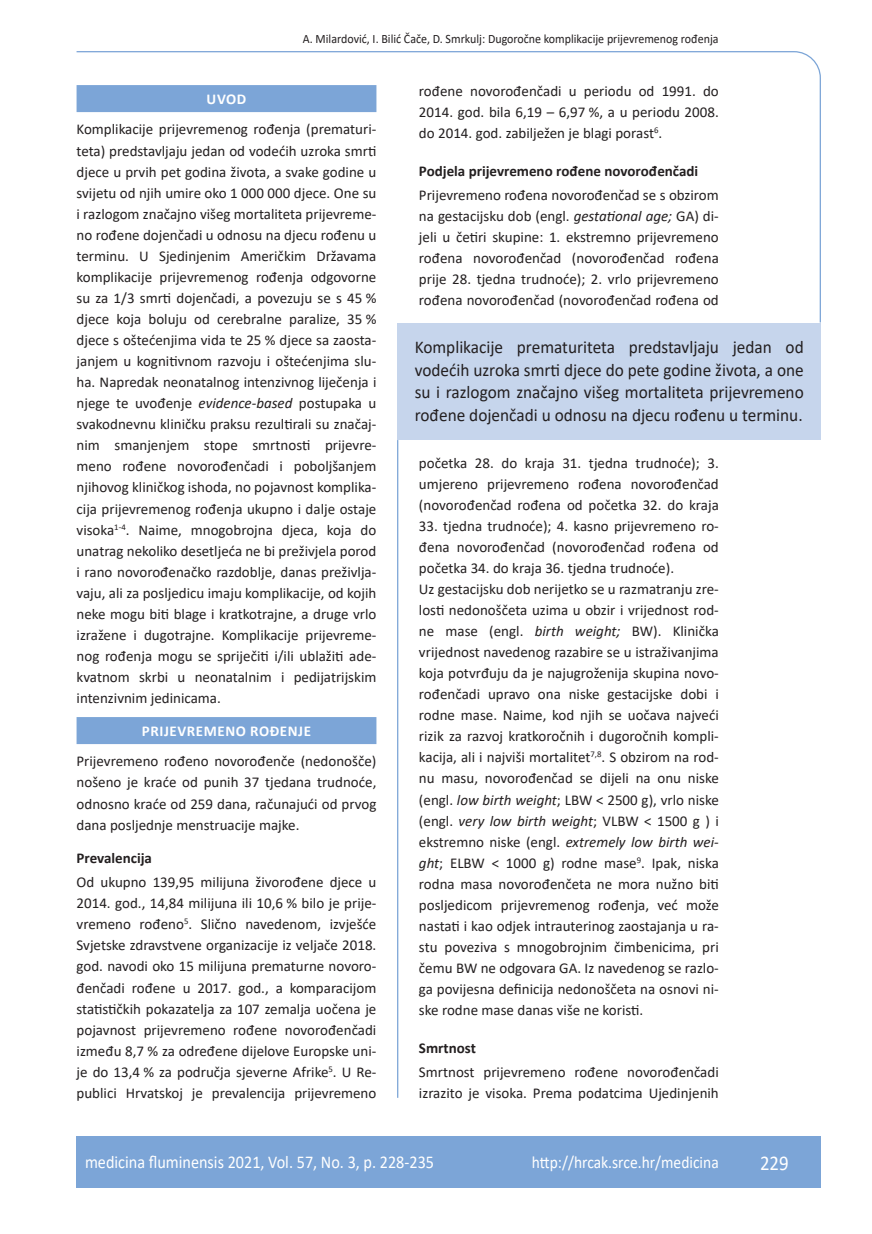
<style>
.page{position:relative;width:872px;height:1234px;background:#fff}
.page>*{position:absolute;margin:0;border:0;box-sizing:border-box;transform-origin:0 0}
.t1{font:21px "Calibri";color:#fff;scale:.9 1}
.anterfile{font:18px/22.5px "Calibri";color:#231f20;text-align:justify;scale:.96 1}
.t2{font:18px "Calibri";color:#fff;scale:.9 1}
.t3{font:17.25px "Calibri";color:#fff;scale:.9 1}
.osnovni_tekst{font:15px/21px "Calibri";color:#231f20;text-align:justify}
.podnaslov{font:700 15px "Calibri";color:#231f20}
.naslov_ruler{font:700 15px "Calibri";letter-spacing:.04em;color:#fff}
.glava{font:12.75px "Calibri";color:#231f20;scale:.94 1}
.s1{font-style:italic}
</style>
<div class="page">
<svg style="left:76px;top:51px;width:745px;height:273px"></svg>
<hr style="left:397px;top:440px;width:1px;height:657px;background:#7ca5d7">
<div style="left:77px;top:1135px;width:744px;height:51px;background:#7ca5d7"></div>
<div style="left:77px;top:85px;width:299px;height:27px;background:#7ca5d7"></div>
<div style="left:77px;top:717px;width:299px;height:27px;background:#7ca5d7"></div>
<div style="left:398px;top:322px;width:423px;height:117px;background:#c6d5ec"></div>
<p class="glava" style="left:303px;top:29px;width:444px">A. Milardović, I. Bilić Čače, D. Smrkulj: Dugoročne komplikacije prijevremenog rođenja</p>
<p class="naslov_ruler" style="left:207px;top:88px;width:41px">UVOD</p>
<p class="osnovni_tekst" style="left:77px;top:118px;width:301px">Komplikacije prijevremenog rođenja (prematuri&shy;teta) predstavljaju jedan od vodećih uzroka smrti djece u prvih pet godina života, a svake godine u svijetu od njih umire oko 1 000 000 djece. One su i razlogom značajno višeg mortaliteta prijevreme&shy;no rođene dojenčadi u odnosu na djecu rođenu u terminu. U Sjedinjenim Američkim Državama komplikacije prijevremenog rođenja odgovorne su za 1/3 smrti dojenčadi, a povezuju se s 45 % djece koja boluju od cerebralne paralize, 35 % djece s oštećenjima vida te 25 % djece sa zaosta&shy;janjem u kognitivnom razvoju i oštećenjima slu&shy;ha. Napredak neonatalnog intenzivnog liječenja i njege te uvođenje <span class="s1">evidence-based</span> postupaka u svakodnevnu kliničku praksu rezultirali su značaj&shy;nim smanjenjem stope smrtnosti prijevre&shy;meno rođene novorođenčadi i poboljšanjem njihovog kliničkog ishoda, no pojavnost komplika&shy;cija prijevremenog rođenja ukupno i dalje ostaje visoka<sup>1-4</sup>. Naime, mnogobrojna djeca, koja do unatrag nekoliko desetljeća ne bi preživjela porod i rano novorođenačko razdoblje, danas preživlja&shy;vaju, ali za posljedicu imaju komplikacije, od kojih neke mogu biti blage i kratkotrajne, a druge vrlo izražene i dugotrajne. Komplikacije prijevreme&shy;nog rođenja mogu se spriječiti i/ili ublažiti ade&shy;kvatnom skrbi u neonatalnim i pedijatrijskim intenzivnim jedinicama.</p>
<p class="naslov_ruler" style="left:142px;top:720px;width:171px">PRIJEVREMENO ROĐENJE</p>
<p class="osnovni_tekst" style="left:77px;top:750px;width:301px">Prijevremeno rođeno novorođenče (nedonošče) nošeno je kraće od punih 37 tjedana trudnoće, odnosno kraće od 259 dana, računajući od prvog dana posljednje menstruacije majke.</p>
<p class="podnaslov" style="left:77px;top:847px;width:77px">Prevalencija</p>
<p class="osnovni_tekst" style="left:77px;top:871px;width:301px">Od ukupno 139,95 milijuna živorođene djece u 2014. god., 14,84 milijuna ili 10,6 % bilo je prije&shy;vremeno rođeno<sup>5</sup>. Slično navedenom, izvješće Svjetske zdravstvene organizacije iz veljače 2018. god. navodi oko 15 milijuna prematurne novoro&shy;đenčadi rođene u 2017. god., a komparacijom statističkih pokazatelja za 107 zemalja uočena je pojavnost prijevremeno rođene novorođenčadi između 8,7 % za određene dijelove Europske uni&shy;je do 13,4 % za područja sjeverne Afrike<sup>5</sup>. U Re&shy;publici Hrvatskoj je prevalencija prijevremeno</p>
<p class="osnovni_tekst" style="left:419px;top:80px;width:301px">rođene novorođenčadi u periodu od 1991. do 2014. god. bila 6,19 – 6,97 %, a u periodu 2008. do 2014. god. zabilježen je blagi porast<sup>6</sup>.</p>
<p class="podnaslov" style="left:419px;top:161px;width:281px">Podjela prijevremeno rođene novorođenčadi</p>
<p class="osnovni_tekst" style="left:419px;top:184px;width:301px">Prijevremeno rođena novorođenčad se s obzirom na gestacijsku dob (engl. <span class="s1">gestational age;</span> GA) di&shy;jeli u četiri skupine: 1. ekstremno prijevremeno rođena novorođenčad (novorođenčad rođena prije 28. tjedna trudnoće); 2. vrlo prijevremeno rođena novorođenčad (novorođenčad rođena od</p>
<p class="anterfile" style="left:415px;top:335px;width:407px">Komplikacije prematuriteta predstavljaju jedan od vodećih uzroka smrti djece do pete godine života, a one su i razlogom značajno višeg mortaliteta prijevremeno rođene dojenčadi u odnosu na djecu rođenu u terminu.</p>
<p class="osnovni_tekst" style="left:419px;top:452px;width:301px">početka 28. do kraja 31. tjedna trudnoće); 3. umjereno prijevremeno rođena novorođenčad (novorođenčad rođena od početka 32. do kraja</p>
<p class="osnovni_tekst" style="left:419px;top:515px;width:301px">33. tjedna trudnoće); 4. kasno prijevremeno ro&shy;đena novorođenčad (novorođenčad rođena od početka 34. do kraja 36. tjedna trudnoće).</p>
<p class="osnovni_tekst" style="left:419px;top:578px;width:301px">Uz gestacijsku dob nerijetko se u razmatranju zre&shy;losti nedonoščeta uzima u obzir i vrijednost rod&shy;ne mase (engl. <span class="s1">birth weight;</span> BW). Klinička vrijednost navedenog razabire se u istraživanjima koja potvrđuju da je najugroženija skupina novo&shy;rođenčadi upravo ona niske gestacijske dobi i rodne mase. Naime, kod njih se uočava najveći rizik za razvoj kratkoročnih i dugoročnih kompli&shy;kacija, ali i najviši mortalitet<sup>7,8</sup>. S obzirom na rod&shy;nu masu, novorođenčad se dijeli na onu niske (engl. <span class="s1">low birth weight</span>; LBW ˂ 2500 g), vrlo niske (engl. <span class="s1">very low birth weight</span>; VLBW ˂ 1500 g ) i ekstremno niske (engl. <span class="s1">extremely low birth wei&shy;ght</span>; ELBW ˂ 1000 g) rodne mase<sup>9</sup>. Ipak, niska rodna masa novorođenčeta ne mora nužno biti posljedicom prijevremenog rođenja, već može nastati i kao odjek intrauterinog zaostajanja u ra&shy;stu poveziva s mnogobrojnim čimbenicima, pri čemu BW ne odgovara GA. Iz navedenog se razlo&shy;ga povijesna definicija nedonoščeta na osnovi ni&shy;ske rodne mase danas više ne koristi.</p>
<p class="podnaslov" style="left:419px;top:1037px;width:58px">Smrtnost</p>
<p class="osnovni_tekst" style="left:419px;top:1060px;width:301px">Smrtnost prijevremeno rođene novorođenčadi izrazito je visoka. Prema podatcima Ujedinjenih</p>
<p class="t2" style="left:85px;top:1149px;width:389px">medicina fluminensis 2021, Vol. 57, No. 3, p. 228-235</p>
<p class="t3" style="left:532px;top:1150px;width:209px">http://hrcak.srce.hr/medicina</p>
<p class="t1" style="left:760px;top:1147px;width:33px">229</p>
</div>
